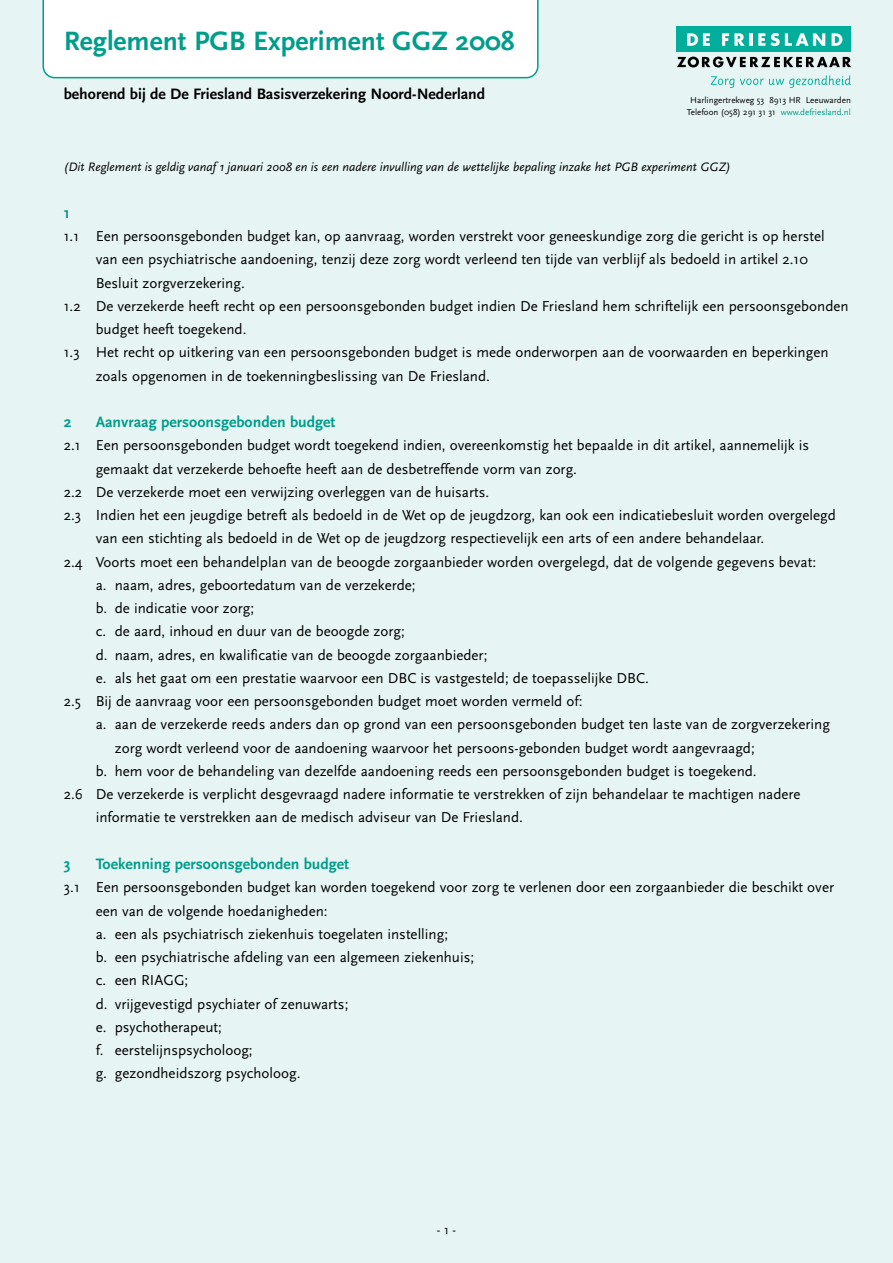
<style>
.page{position:relative;width:893px;height:1263px;background:#e6f5f3}
.page>*{position:absolute;margin:0;border:0;box-sizing:border-box;transform-origin:0 0}
.t1{font:700 27.75px "Scala Sans";color:#009d8b}
.t2{font:700 15.75px "Scala Sans";color:#009d8b}
.t3{font:700 15.75px "Scala Sans";color:#000}
.t4{font:15px/23.2px "Scala Sans";color:#000}
.t5{font:italic 12.75px "Scala Sans";color:#000}
.t6{font:12.75px "Scala Sans";color:#000}
.t7{font:9px/11.2px "Scala Sans";color:#000;text-align:center}
.s1{color:#009d8b}
</style>
<div class="page">
<div style="left:677px;top:26px;width:174px;height:26px;background:#00ae9b"></div>
<svg style="left:677px;top:57px;width:174px;height:10px"></svg>
<svg style="left:687px;top:33px;width:23px;height:13px"></svg>
<svg style="left:722px;top:33px;width:30px;height:13px"></svg>
<svg style="left:758px;top:33px;width:67px;height:13px"></svg>
<svg style="left:832px;top:33px;width:10px;height:13px"></svg>
<svg style="left:711px;top:76px;width:23px;height:12px"></svg>
<svg style="left:740px;top:75px;width:111px;height:13px"></svg>
<div style="left:43px;top:0;width:496px;height:78px;background:#fff"></div>
<h1 class="t1" style="left:64px;top:25px;width:452px">Reglement PGB Experiment GGZ 2008</h1>
<p class="t3" style="left:64px;top:85px;width:423px">behorend bij de De Friesland Basisverzekering Noord-Nederland</p>
<p class="t7" style="left:687px;top:95px;width:166px">Harlingertrekweg 53 8913 HR Leeuwarden<br>Telefoon (058) 291 31 31 <span class="s1">www.defriesland.nl</span></p>
<p class="t5" style="left:64px;top:160px;width:668px">(Dit Reglement is geldig vanaf 1 januari 2008 en is een nadere invulling van de wettelijke bepaling inzake het PGB experiment GGZ)</p>
<p class="t2" style="left:64px;top:203px;width:8px">1</p>
<p class="t4" style="left:64px;top:224px;width:762px">1.1 Een persoonsgebonden budget kan, op aanvraag, worden verstrekt voor geneeskundige zorg die gericht is op herstel</p>
<p class="t4" style="left:96px;top:248px;width:714px">van een psychiatrische aandoening, tenzij deze zorg wordt verleend ten tijde van verblijf als bedoeld in artikel 2.10</p>
<p class="t4" style="left:96px;top:271px;width:151px">Besluit zorgverzekering.</p>
<p class="t4" style="left:64px;top:294px;width:786px">1.2 De verzekerde heeft recht op een persoonsgebonden budget indien De Friesland hem schriftelijk een persoonsgebonden</p>
<p class="t4" style="left:96px;top:317px;width:152px">budget heeft toegekend.</p>
<p class="t4" style="left:64px;top:341px;width:766px">1.3 Het recht op uitkering van een persoonsgebonden budget is mede onderworpen aan de voorwaarden en beperkingen</p>
<p class="t4" style="left:96px;top:364px;width:396px">zoals opgenomen in de toekenningbeslissing van De Friesland.</p>
<p class="t2" style="left:64px;top:412px;width:9px">2</p>
<p class="t2" style="left:96px;top:412px;width:241px">Aanvraag persoonsgebonden budget</p>
<p class="t4" style="left:64px;top:434px;width:747px">2.1 Een persoonsgebonden budget wordt toegekend indien, overeenkomstig het bepaalde in dit artikel, aannemelijk is</p>
<p class="t4" style="left:96px;top:457px;width:483px">gemaakt dat verzekerde behoefte heeft aan de desbetreffende vorm van zorg.</p>
<p class="t4" style="left:64px;top:480px;width:427px">2.2 De verzekerde moet een verwijzing overleggen van de huisarts.</p>
<p class="t4" style="left:64px;top:503px;width:773px">2.3 Indien het een jeugdige betreft als bedoeld in de Wet op de jeugdzorg, kan ook een indicatiebesluit worden overgelegd</p>
<p class="t4" style="left:96px;top:527px;width:670px">van een stichting als bedoeld in de Wet op de jeugdzorg respectievelijk een arts of een andere behandelaar.</p>
<p class="t4" style="left:64px;top:550px;width:754px">2.4 Voorts moet een behandelplan van de beoogde zorgaanbieder worden overgelegd, dat de volgende gegevens bevat:</p>
<p class="t4" style="left:96px;top:573px;width:322px">a. naam, adres, geboortedatum van de verzekerde;</p>
<p class="t4" style="left:96px;top:596px;width:160px">b. de indicatie voor zorg;</p>
<p class="t4" style="left:96px;top:620px;width:311px">c. de aard, inhoud en duur van de beoogde zorg;</p>
<p class="t4" style="left:96px;top:643px;width:393px">d. naam, adres, en kwalificatie van de beoogde zorgaanbieder;</p>
<p class="t4" style="left:96px;top:666px;width:555px">e. als het gaat om een prestatie waarvoor een DBC is vastgesteld; de toepasselijke DBC.</p>
<p class="t4" style="left:64px;top:689px;width:520px">2.5 Bij de aanvraag voor een persoonsgebonden budget moet worden vermeld of:</p>
<p class="t4" style="left:96px;top:713px;width:736px">a. aan de verzekerde reeds anders dan op grond van een persoonsgebonden budget ten laste van de zorgverzekering</p>
<p class="t4" style="left:115px;top:736px;width:641px">zorg wordt verleend voor de aandoening waarvoor het persoons-gebonden budget wordt aangevraagd;</p>
<p class="t4" style="left:96px;top:759px;width:662px">b. hem voor de behandeling van dezelfde aandoening reeds een persoonsgebonden budget is toegekend.</p>
<p class="t4" style="left:64px;top:782px;width:738px">2.6 De verzekerde is verplicht desgevraagd nadere informatie te verstrekken of zijn behandelaar te machtigen nadere</p>
<p class="t4" style="left:96px;top:806px;width:429px">informatie te verstrekken aan de medisch adviseur van De Friesland.</p>
<p class="t2" style="left:64px;top:854px;width:8px">3</p>
<p class="t2" style="left:96px;top:854px;width:255px">Toekenning persoonsgebonden budget</p>
<p class="t4" style="left:96px;top:875px;width:740px;text-indent:-32px">3.1 Een persoonsgebonden budget kan worden toegekend voor zorg te verlenen door een zorgaanbieder die beschikt over een van de volgende hoedanigheden:<br>a. een als psychiatrisch ziekenhuis toegelaten instelling;<br>b. een psychiatrische afdeling van een algemeen ziekenhuis;<br>c. een RIAGG;<br>d. vrijgevestigd psychiater of zenuwarts;<br>e. psychotherapeut;<br>f. eerstelijnspsycholoog;<br>g. gezondheidszorg psycholoog.</p>
<p class="t6" style="left:437px;top:1222px;width:21px">- 1 -</p>
</div>
